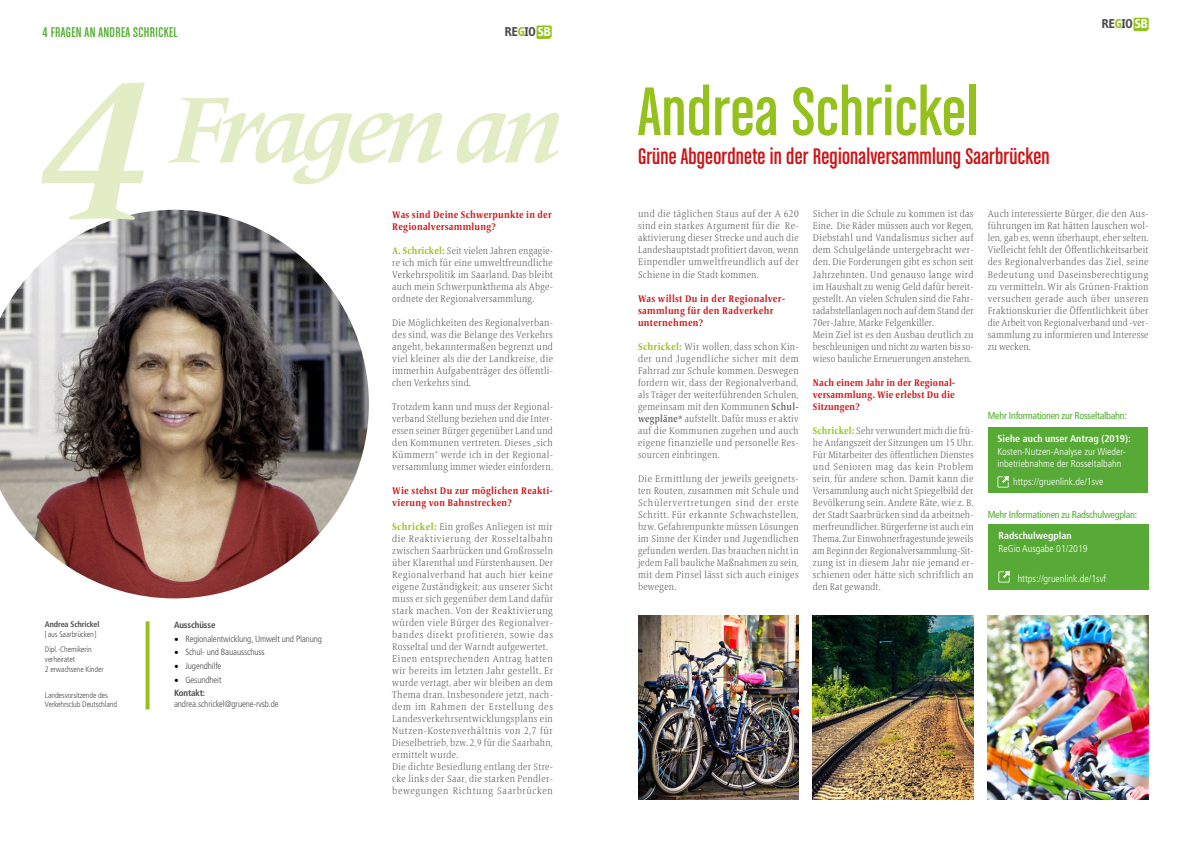
<style>
.page{position:relative;width:1191px;height:842px;background:#fff}
.page>*{position:absolute;margin:0;border:0;box-sizing:border-box;transform-origin:0 0}
.t1{font:italic 700 205.3px "Frutiger Serif LT Pro";color:#e2ecc5}
.t2{font:italic 700 97.9px "Frutiger Serif LT Pro";letter-spacing:-.07em;color:#e2ecc5}
.t3{font:73px "Chalet Comprime Cologne Sixty";letter-spacing:.01em;color:#94c11c}
.t4{font:24px "Chalet Comprime Cologne Sixty";letter-spacing:.01em;color:#cd1316}
.t5{font:15px "Chalet Comprime Cologne Sixty";letter-spacing:.025em;color:#51ae30}
.t6{font:700 13.2px "Info Disp";letter-spacing:-.01em;color:#494948}
.t7{font:300 condensed 10px/12px "Frutiger Serif LT Pro";letter-spacing:.03em;color:#494948;text-align:justify}
.t8{font:700 condensed 10px/12px "Frutiger Serif LT Pro";letter-spacing:.025em;color:#cd1316}
.t9{font:300 condensed 10px/12px "Frutiger LT Std";color:#fff}
.t10{font:condensed 10px "Frutiger LT Std";letter-spacing:-.025em;color:#51ae30}
.t11{font:700 condensed 10px "Frutiger LT Std";color:#fff}
.t12{font:300 condensed 9px/13.6px "Frutiger LT Std";letter-spacing:-.015em;color:#494948}
.t13{font:700 condensed 9px "Frutiger LT Std";letter-spacing:-.01em;color:#494948}
.t14{font:300 condensed 8px/9.6px "Frutiger LT Std";letter-spacing:-.015em;color:#494948}
.t15{font:700 condensed 8px "Frutiger LT Std";letter-spacing:-.01em;color:#494948}
.s1{color:#94c11c}
.s2{color:#fff}
.s3{font-family:"Minion Pro";font-weight:400;font-stretch:normal;font-size:12px;color:#000}
.s4{font-weight:700}
.s5{font-weight:700;color:#94c11c}
.s6{font-weight:500}
</style>
<div class="page">
<svg style="left:536px;top:26px;width:15px;height:13px"></svg>
<svg style="left:1133px;top:18px;width:15px;height:13px"></svg>
<img style="left:0;top:210px;width:369px;height:388px">
<svg style="left:146px;top:621px;width:4px;height:88px"></svg>
<div style="left:987px;top:524px;width:161px;height:66px;background:#57aa35"></div>
<svg style="left:998px;top:571px;width:12px;height:11px"></svg>
<div style="left:988px;top:427px;width:160px;height:66px;background:#57aa35"></div>
<svg style="left:997px;top:476px;width:12px;height:11px"></svg>
<img style="left:638px;top:615px;width:160px;height:184px">
<img style="left:813px;top:615px;width:160px;height:184px">
<img style="left:987px;top:615px;width:161px;height:184px">
<h3 class="t5" style="left:43px;top:24px;width:137px">4 FRAGEN AN ANDREA SCHRICKEL</h3>
<h3 class="t6" style="left:505px;top:24px;width:48px">RE<span class="s1">G</span>IO <span class="s2">SB</span></h3>
<h1 class="t1" style="left:34px;top:24px;width:118px">4</h1>
<p class="t15" style="left:45px;top:620px;width:56px">Andrea Schrickel</p>
<p class="t14" style="left:45px;top:627px;width:53px;line-height:15.3px">[aus Saarbrücken]<br>Dipl.-Chemikerin</p>
<p class="t14" style="left:45px;top:654px;width:60px">verheiratet<br>2 erwachsene Kinder</p>
<p class="t14" style="left:45px;top:690px;width:74px">Landesvorsitzende des<br>Verkehrsclub Deutschland</p>
<h2 class="t2" style="left:168px;top:70px;width:395px">Fragen an</h2>
<p class="t13" style="left:174px;top:620px;width:43px">Ausschüsse</p>
<p class="t12" style="left:174px;top:632px;width:149px"><span class="s3">•</span> Regionalentwicklung, Umwelt und Planung</p>
<p class="t12" style="left:174px;top:646px;width:92px"><span class="s3">•</span> Schul- und Bauausschuss</p>
<p class="t12" style="left:174px;top:659px;width:49px"><span class="s3">•</span> Jugendhilfe</p>
<p class="t12" style="left:174px;top:673px;width:49px"><span class="s3">•</span> Gesundheit<br><span class="s4">Kontakt:</span></p>
<p class="t12" style="left:174px;top:697px;width:106px">andrea.schrickel@gruene-rvsb.de</p>
<p class="t8" style="left:392px;top:208px;width:161px">Was sind Deine Schwerpunkte in der<br>Regionalversammlung?</p>
<p class="t7" style="left:392px;top:244px;width:162px"><span class="s5">A. Schrickel:</span> Seit vielen Jahren engagie&shy;re ich mich für eine umweltfreundliche Verkehrspolitik im Saarland. Das bleibt auch mein Schwerpunkthema als Abge&shy;ordnete der Regionalversammlung.</p>
<p class="t7" style="left:392px;top:316px;width:162px">Die Möglichkeiten des Regionalverban&shy;des sind, was die Belange des Verkehrs angeht, bekanntermaßen begrenzt und viel kleiner als die der Landkreise, die immerhin Aufgabenträger des öffentli&shy;chen Verkehrs sind.</p>
<p class="t7" style="left:392px;top:400px;width:162px">Trotzdem kann und muss der Regional&shy;verband Stellung beziehen und die Inter&shy;essen seiner Bürger gegenüber Land und den Kommunen vertreten. Dieses „sich Kümmern“ werde ich in der Regional&shy;versammlung immer wieder einfordern.</p>
<p class="t8" style="left:392px;top:484px;width:162px">Wie stehst Du zur möglichen Reakti&shy;vierung von Bahnstrecken?</p>
<p class="t7" style="left:392px;top:520px;width:162px;text-align:left"><span class="s5">Schrickel:</span> Ein großes Anliegen ist mir die Reaktivierung der Rosseltalbahn zwischen Saarbrücken und Großrosseln über Klarenthal und Fürstenhausen. Der Regionalverband hat auch hier keine eigene Zuständigkeit; aus unserer Sicht muss er sich gegenüber dem Land dafür stark machen. Von der Reaktivierung würden viele Bürger des Regionalver&shy;bandes direkt profitieren, sowie das Rosseltal und der Warndt aufgewertet.<br>Einen entsprechenden Antrag hatten wir bereits im letzten Jahr gestellt. Er wurde vertagt, aber wir bleiben an dem Thema dran. Insbesondere jetzt, nach&shy;dem im Rahmen der Erstellung des Landesverkehrsentwicklungsplans ein Nutzen-Kostenverhältnis von 2,7 für Dieselbetrieb, bzw. 2,9 für die Saarbahn, ermittelt wurde.<br>Die dichte Besiedlung entlang der Stre&shy;cke links der Saar, die starken Pendler&shy;bewegungen Richtung Saarbrücken</p>
<h3 class="t3" style="left:638px;top:71px;width:341px">Andrea Schrickel</h3>
<h3 class="t4" style="left:638px;top:143px;width:413px">Grüne Abgeordnete in der Regionalversammlung Saarbrücken</h3>
<h3 class="t6" style="left:1101px;top:16px;width:48px">RE<span class="s1">G</span>IO <span class="s2">SB</span></h3>
<p class="t7" style="left:638px;top:208px;width:162px">und die täglichen Staus auf der A 620 sind ein starkes Argument für die Re&shy;aktivierung dieser Strecke und auch die Landeshauptstadt profitiert davon, wenn Einpendler umweltfreundlich auf der Schiene in die Stadt kommen.</p>
<p class="t8" style="left:638px;top:292px;width:149px">Was willst Du in der Regionalver&shy;sammlung für den Radverkehr unternehmen?</p>
<p class="t7" style="left:638px;top:340px;width:162px"><span class="s5">Schrickel:</span> Wir wollen, dass schon Kin&shy;der und Jugendliche sicher mit dem Fahrrad zur Schule kommen. Deswegen fordern wir, dass der Regionalverband, als Träger der weiterführenden Schulen, gemeinsam mit den Kommunen <span class="s6">Schul&shy;wegpläne*</span> aufstellt. Dafür muss er aktiv auf die Kommunen zugehen und auch eigene finanzielle und personelle Res&shy;sourcen einbringen.</p>
<p class="t7" style="left:638px;top:472px;width:162px">Die Ermittlung der jeweils geeignets&shy;ten Routen, zusammen mit Schule und Schülervertretungen sind der erste Schritt. Für erkannte Schwachstellen, bzw. Gefahrenpunkte müssen Lösungen im Sinne der Kinder und Jugendlichen gefunden werden. Das brauchen nicht in jedem Fall bauliche Maßnahmen zu sein, mit dem Pinsel lässt sich auch einiges bewegen.</p>
<p class="t7" style="left:813px;top:208px;width:162px;text-align:left">Sicher in die Schule zu kommen ist das Eine. Die Räder müssen auch vor Regen, Diebstahl und Vandalismus sicher auf dem Schulgelände untergebracht wer&shy;den. Die Forderungen gibt es schon seit Jahrzehnten. Und genauso lange wird im Haushalt zu wenig Geld dafür bereit&shy;gestellt. An vielen Schulen sind die Fahr&shy;radabstellanlagen noch auf dem Stand der 70er-Jahre, Marke Felgenkiller.<br>Mein Ziel ist es den Ausbau deutlich zu beschleunigen und nicht zu warten bis so&shy;wieso bauliche Erneuerungen anstehen.</p>
<p class="t8" style="left:813px;top:376px;width:144px;text-align:justify">Nach einem Jahr in der Regional&shy;versammlung. Wie erlebst Du die Sitzungen?</p>
<p class="t7" style="left:813px;top:424px;width:162px"><span class="s5">Schrickel:</span> Sehr verwundert mich die frü&shy;he Anfangszeit der Sitzungen um 15 Uhr.<br>Für Mitarbeiter des öffentlichen Dienstes und Senioren mag das kein Problem sein, für andere schon. Damit kann die Versammlung auch nicht Spiegelbild der Bevölkerung sein. Andere Räte, wie z. B. der Stadt Saarbrücken sind da arbeitneh&shy;merfreundlicher. Bürgerferne ist auch ein Thema. Zur Einwohnerfragestunde jeweils am Beginn der Regionalversammlung-Sit&shy;zung ist in diesem Jahr nie jemand er&shy;schienen oder hätte sich schriftlich an den Rat gewandt.</p>
<p class="t7" style="left:987px;top:208px;width:162px">Auch interessierte Bürger, die den Aus&shy;führungen im Rat hätten lauschen wol&shy;len, gab es, wenn überhaupt, eher selten.<br>Vielleicht fehlt der Öffentlichkeitsarbeit des Regionalverbandes das Ziel, seine Bedeutung und Daseinsberechtigung zu vermitteln. Wir als Grünen-Fraktion versuchen gerade auch über unseren Fraktionskurier die Öffentlichkeit über die Arbeit von Regionalverband und -ver&shy;sammlung zu informieren und Interesse zu wecken.</p>
<p class="t10" style="left:987px;top:409px;width:140px">Mehr Informationen zur Rosseltalbahn:</p>
<p class="t11" style="left:997px;top:433px;width:135px">Siehe auch unser Antrag (2019):</p>
<p class="t9" style="left:1013px;top:476px;width:92px">https://gruenlink.de/1sve</p>
<p class="t9" style="left:997px;top:446px;width:130px">Kosten-Nutzen-Analyse zur Wieder&shy;inbetriebnahme der Rosseltalbahn</p>
<p class="t10" style="left:987px;top:508px;width:151px">Mehr Informationen zu Radschulwegplan:</p>
<p class="t11" style="left:998px;top:530px;width:75px">Radschulwegplan</p>
<p class="t9" style="left:998px;top:543px;width:91px">ReGio Ausgabe 01/2019</p>
<p class="t9" style="left:1017px;top:573px;width:90px">https://gruenlink.de/1svf</p>
</div>
